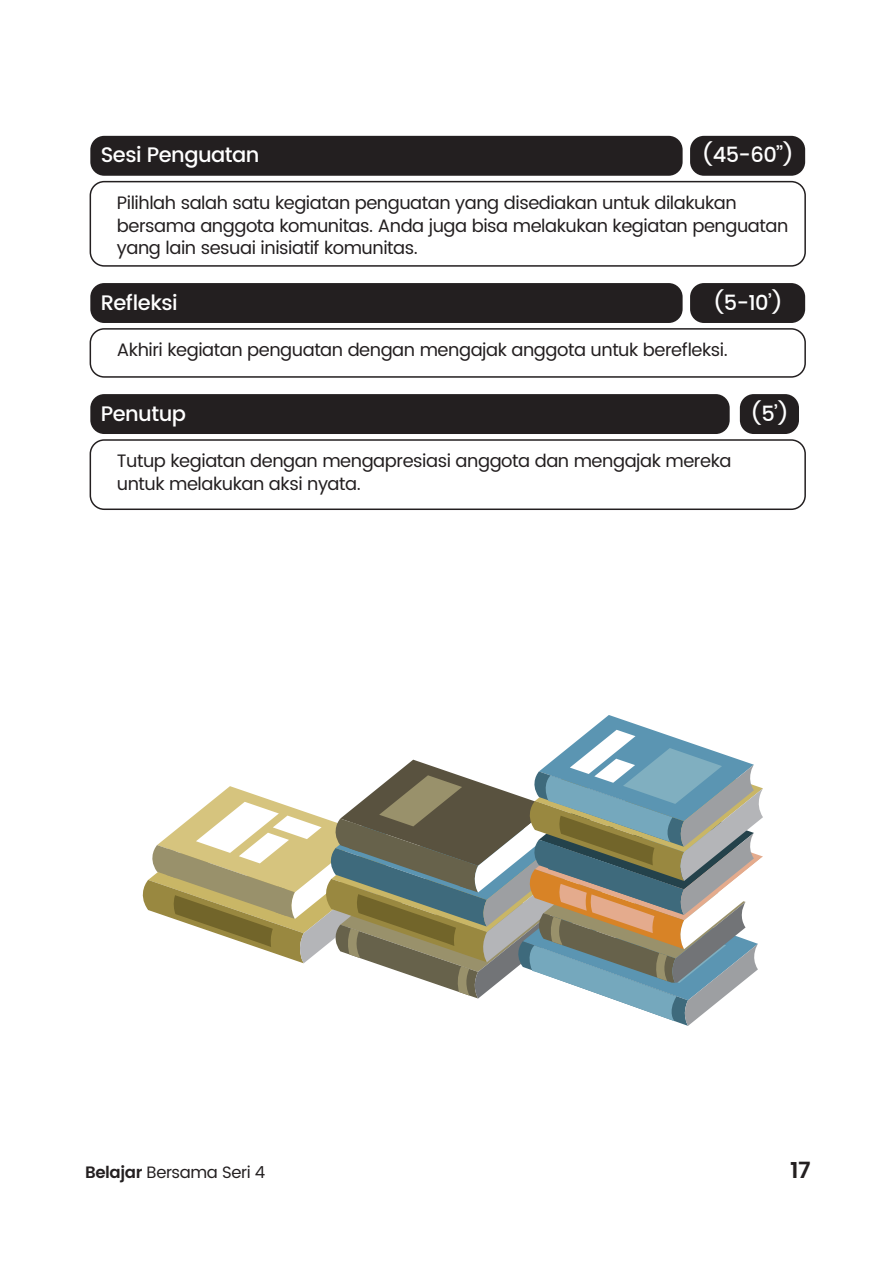
<style>
.page{position:relative;width:893px;height:1263px;background:#fff}
.page>*{position:absolute;margin:0;border:0;box-sizing:border-box;transform-origin:0 0}
.t1{font:600 22.5px "Poppins";color:#231f20}
.t2{font:500 21px "Poppins";letter-spacing:-.025em;color:#fff}
.t3{font:18px/22.5px "Poppins";letter-spacing:-.025em;color:#231f20}
.t4{font:16.5px "Poppins";letter-spacing:-.025em;color:#231f20}
.s1{font-weight:600}
</style>
<div class="page">
<div style="left:90px;top:394px;width:640px;height:40px;background:#231f20;border-radius:14px"></div>
<div style="left:740px;top:394px;width:59px;height:40px;background:#231f20;border-radius:14px"></div>
<div style="left:90px;top:136px;width:593px;height:40px;background:#231f20;border-radius:14px"></div>
<div style="left:690px;top:136px;width:115px;height:40px;background:#231f20;border-radius:14px"></div>
<svg style="left:89px;top:180px;width:717px;height:87px"></svg>
<div style="left:90px;top:283px;width:593px;height:40px;background:#231f20;border-radius:14px"></div>
<div style="left:690px;top:283px;width:115px;height:40px;background:#231f20;border-radius:14px"></div>
<svg style="left:89px;top:328px;width:717px;height:50px"></svg>
<svg style="left:89px;top:439px;width:717px;height:71px"></svg>
<svg style="left:142px;top:715px;width:621px;height:311px"></svg>
<p class="t2" style="left:101px;top:140px;width:160px">Sesi Penguatan</p>
<p class="t2" style="left:702px;top:140px;width:94px">(45-60’’)</p>
<p class="t3" style="left:117px;top:192px;width:673px">Pilihlah salah satu kegiatan penguatan yang disediakan untuk dilakukan bersama anggota komunitas. Anda juga bisa melakukan kegiatan penguatan yang lain sesuai inisiatif komunitas.</p>
<p class="t2" style="left:101px;top:287px;width:78px">Refleksi</p>
<p class="t2" style="left:713px;top:287px;width:71px">(5-10’)</p>
<p class="t3" style="left:117px;top:339px;width:612px">Akhiri kegiatan penguatan dengan mengajak anggota untuk berefleksi.</p>
<p class="t2" style="left:101px;top:398px;width:87px">Penutup</p>
<p class="t2" style="left:751px;top:398px;width:40px">(5’)</p>
<p class="t3" style="left:117px;top:450px;width:616px">Tutup kegiatan dengan mengapresiasi anggota dan mengajak mereka untuk melakukan aksi nyata.</p>
<p class="t4" style="left:85px;top:1160px;width:182px"><span class="s1">Belajar</span> Bersama Seri 4</p>
<p class="t1" style="left:790px;top:1153px;width:22px">17</p>
</div>
